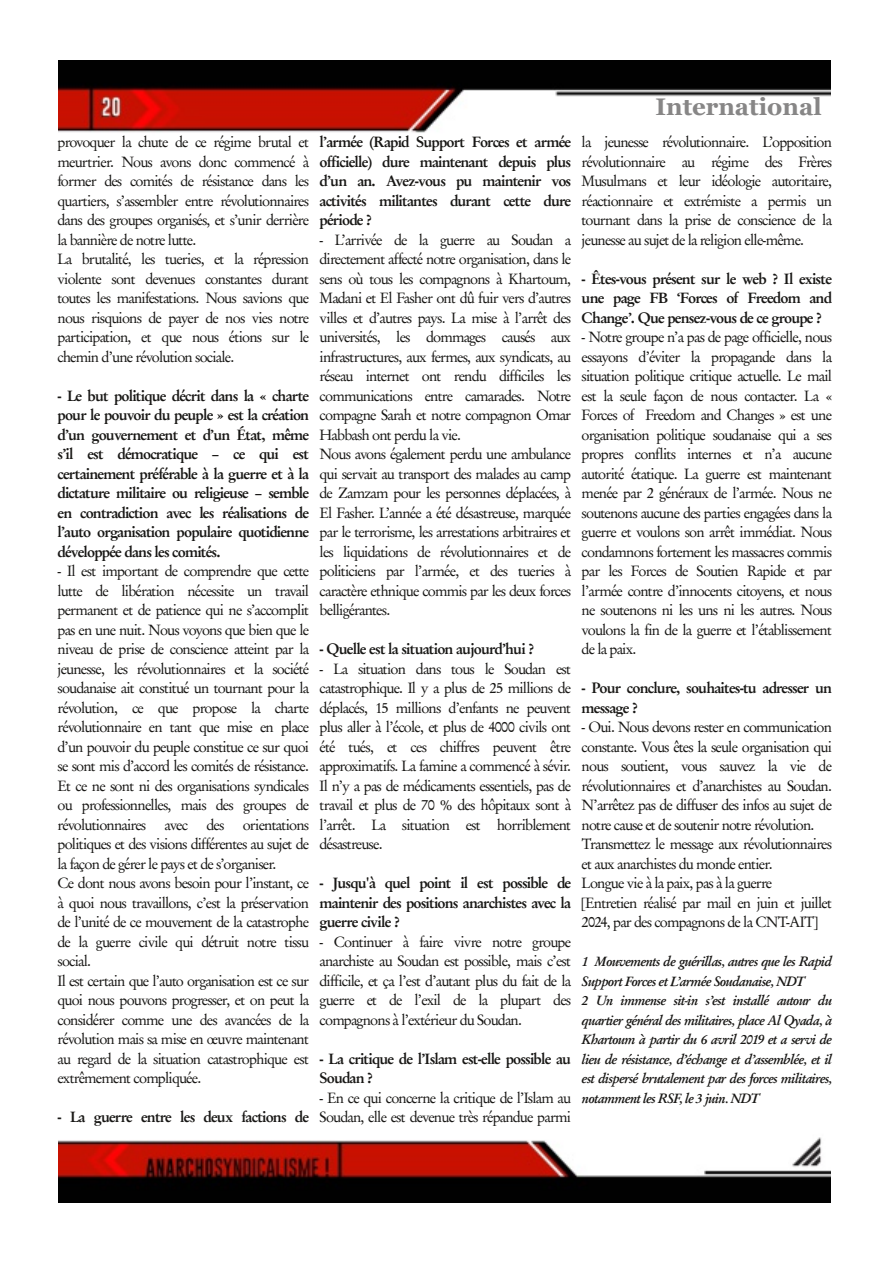
<style>
.page{position:relative;width:893px;height:1263px;background:#fff}
.page>*{position:absolute;margin:0;border:0;box-sizing:border-box;transform-origin:0 0}
.t1{font:700 24px "Georgia";color:#878686}
.t2{font:15px/19.5px "Garamond No 8";letter-spacing:-.055em;color:#181715}
.t3{font:500 15px/19.5px "Garamond No 8";letter-spacing:-.05em;color:#181715;text-align:justify}
.t4{font:13.5px/19.5px "Garamond No 8 Med Ita";letter-spacing:-.05em;color:#181715}
</style>
<div class="page">
<img style="left:58px;top:60px;width:773px;height:1143px">
<img style="left:788px;top:1134px;width:39px;height:35px">
<p class="t2" style="left:58px;top:132px;width:253px">provoquer la chute de ce régime brutal et meurtrier. Nous avons donc commencé à former des comités de résistance dans les quartiers, s’assembler entre révolutionnaires dans des groupes organisés, et s’unir derrière la bannière de notre lutte.<br>La brutalité, les tueries, et la répression violente sont devenues constantes durant toutes les manifestations. Nous savions que nous risquions de payer de nos vies notre participation, et que nous étions sur le chemin d’une révolution sociale.</p>
<p class="t3" style="left:58px;top:386px;width:253px">- Le but politique décrit dans la « charte pour le pouvoir du peuple » est la création d’un gouvernement et d’un État, même s’il est démocratique – ce qui est certainement préférable à la guerre et à la dictature militaire ou religieuse – semble en contradiction avec les réalisations de l’auto organisation populaire quotidienne développée dans les comités.</p>
<p class="t2" style="left:58px;top:561px;width:253px">- Il est important de comprendre que cette lutte de libération nécessite un travail permanent et de patience qui ne s’accomplit pas en une nuit. Nous voyons que bien que le niveau de prise de conscience atteint par la jeunesse, les révolutionnaires et la société soudanaise ait constitué un tournant pour la révolution, ce que propose la charte révolutionnaire en tant que mise en place d’un pouvoir du peuple constitue ce sur quoi se sont mis d’accord les comités de résistance.<br>Et ce ne sont ni des organisations syndicales ou professionnelles, mais des groupes de révolutionnaires avec des orientations politiques et des visions différentes au sujet de la façon de gérer le pays et de s’organiser.<br>Ce dont nous avons besoin pour l’instant, ce à quoi nous travaillons, c’est la préservation de l’unité de ce mouvement de la catastrophe de la guerre civile qui détruit notre tissu social.<br>Il est certain que l’auto organisation est ce sur quoi nous pouvons progresser, et on peut la considérer comme une des avancées de la révolution mais sa mise en œuvre maintenant au regard de la situation catastrophique est extrêmement compliquée.</p>
<p class="t3" style="left:58px;top:1107px;width:253px">- La guerre entre les deux factions de</p>
<p class="t3" style="left:320px;top:132px;width:253px">l’armée (Rapid Support Forces et armée officielle) dure maintenant depuis plus d’un an. Avez-vous pu maintenir vos activités militantes durant cette dure période ?</p>
<p class="t2" style="left:320px;top:230px;width:253px">- L’arrivée de la guerre au Soudan a directement affecté notre organisation, dans le sens où tous les compagnons à Khartoum, Madani et El Fasher ont dû fuir vers d’autres villes et d’autres pays. La mise à l’arrêt des universités, les dommages causés aux infrastructures, aux fermes, aux syndicats, au réseau internet ont rendu difficiles les communications entre camarades. Notre compagne Sarah et notre compagnon Omar Habbash ont perdu la vie.<br>Nous avons également perdu une ambulance qui servait au transport des malades au camp de Zamzam pour les personnes déplacées, à El Fasher. L’année a été désastreuse, marquée par le terrorisme, les arrestations arbitraires et les liquidations de révolutionnaires et de politiciens par l’armée, et des tueries à caractère ethnique commis par les deux forces belligérantes.</p>
<p class="t3" style="left:320px;top:639px;width:216px">- Quelle est la situation aujourd’hui ?</p>
<p class="t2" style="left:320px;top:659px;width:253px;text-align:justify">- La situation dans tous le Soudan est catastrophique. Il y a plus de 25 millions de déplacés, 15 millions d’enfants ne peuvent plus aller à l’école, et plus de 4000 civils ont été tués, et ces chiffres peuvent être approximatifs. La famine a commencé à sévir.<br>Il n’y a pas de médicaments essentiels, pas de travail et plus de 70 % des hôpitaux sont à l’arrêt. La situation est horriblement désastreuse.</p>
<p class="t3" style="left:320px;top:873px;width:253px">- Jusqu'à quel point il est possible de maintenir des positions anarchistes avec la guerre civile ?</p>
<p class="t2" style="left:320px;top:932px;width:253px;text-align:justify">- Continuer à faire vivre notre groupe anarchiste au Soudan est possible, mais c’est difficile, et ça l’est d’autant plus du fait de la guerre et de l’exil de la plupart des compagnons à l’extérieur du Soudan.</p>
<p class="t3" style="left:320px;top:1049px;width:253px">- La critique de l’Islam est-elle possible au<br>Soudan ?</p>
<p class="t2" style="left:320px;top:1088px;width:253px">- En ce qui concerne la critique de l’Islam au<br>Soudan, elle est devenue très répandue parmi</p>
<h1 class="t1" style="left:656px;top:93px;width:168px">International</h1>
<p class="t2" style="left:582px;top:132px;width:252px;text-align:justify">la jeunesse révolutionnaire. L’opposition révolutionnaire au régime des Frères Musulmans et leur idéologie autoritaire, réactionnaire et extrémiste a permis un tournant dans la prise de conscience de la jeunesse au sujet de la religion elle-même.</p>
<p class="t3" style="left:582px;top:269px;width:252px">- Êtes-vous présent sur le web ? Il existe une page FB ‘Forces of Freedom and Change’. Que pensez-vous de ce groupe ?</p>
<p class="t2" style="left:582px;top:327px;width:252px;text-align:justify">- Notre groupe n’a pas de page officielle, nous essayons d’éviter la propagande dans la situation politique critique actuelle. Le mail est la seule façon de nous contacter. La « Forces of Freedom and Changes » est une organisation politique soudanaise qui a ses propres conflits internes et n’a aucune autorité étatique. La guerre est maintenant menée par 2 généraux de l’armée. Nous ne soutenons aucune des parties engagées dans la guerre et voulons son arrêt immédiat. Nous condamnons fortement les massacres commis par les Forces de Soutien Rapide et par l’armée contre d’innocents citoyens, et nous ne soutenons ni les uns ni les autres. Nous voulons la fin de la guerre et l’établissement de la paix.</p>
<p class="t3" style="left:582px;top:678px;width:252px">- Pour conclure, souhaites-tu adresser un message ?</p>
<p class="t2" style="left:582px;top:717px;width:252px">- Oui. Nous devons rester en communication constante. Vous êtes la seule organisation qui nous soutient, vous sauvez la vie de révolutionnaires et d’anarchistes au Soudan.<br>N’arrêtez pas de diffuser des infos au sujet de notre cause et de soutenir notre révolution.<br>Transmettez le message aux révolutionnaires et aux anarchistes du monde entier.<br>Longue vie à la paix, pas à la guerre<br>[Entretien réalisé par mail en juin et juillet 2024, par des compagnons de la CNT-AIT]</p>
<p class="t4" style="left:582px;top:952px;width:252px">1 Mouvements de guérillas, autres que les Rapid Support Forces et L’armée Soudanaise, NDT<br>2 Un immense sit-in s’est installé autour du quartier général des militaires, place Al Qyada, à Khartoum à partir du 6 avril 2019 et a servi de lieu de résistance, d’échange et d’assemblée, et il est dispersé brutalement par des forces militaires, notamment les RSF, le 3 juin. NDT</p>
</div>
